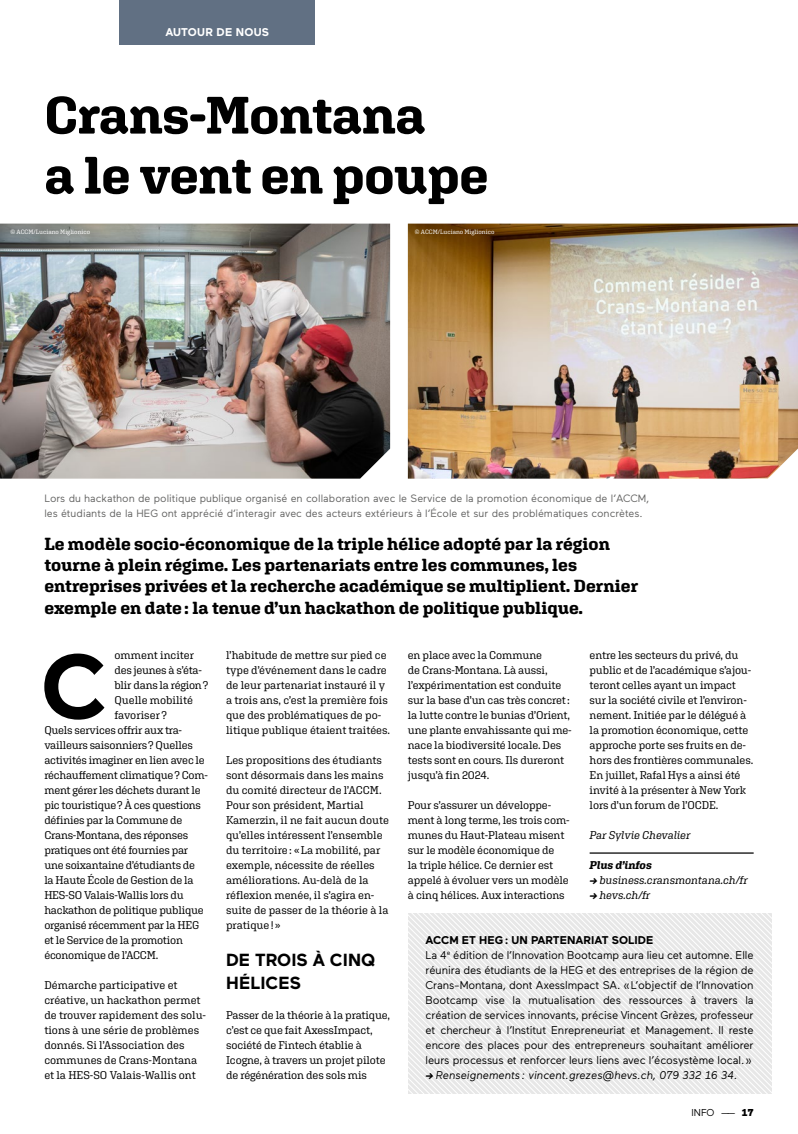
<style>
.page{position:relative;width:798px;height:1134px;background:#fff}
.page>*{position:absolute;margin:0;border:0;box-sizing:border-box;transform-origin:0 0}
.t1{font:700 91.5px "Maax";color:#000}
.t2{font:700 52.5px/60px "Aglet Slab";letter-spacing:-.01em;color:#000}
.t3{font:700 17.5px/21.2px "Aglet Slab";letter-spacing:-.005em;color:#000}
.t4{font:700 17.5px/22.5px "Maax";color:#000}
.t5{font:11.25px/15px "Aglet Slab";letter-spacing:-.015em;color:#000}
.t6{font:11.25px/15px "Maax";letter-spacing:-.01em;color:#000;text-align:justify}
.t7{font:italic 11.25px "Aglet Slab";letter-spacing:-.01em;color:#000}
.t8{font:italic 11.25px "Maax";color:#000}
.t9{font:700 11.25px "Maax";color:#000}
.t10{font:700 11.25px "Maax";letter-spacing:.02em;color:#fff}
.t11{font:italic 700 11.25px "Aglet Slab";letter-spacing:-.005em;color:#000}
.t12{font:10.62px/15px "Maax";color:#626261}
.t13{font:10px "Maax";color:#000}
.t14{font:6.25px "Aglet Slab";color:#fff}
.s1{font-family:"Maax";font-weight:700;font-size:10.12px}
.s2{font-weight:700;font-size:10.12px}
.s3{font-weight:900}
</style>
<div class="page">
<div style="left:120px;top:0;width:194px;height:44px;background:#617083"></div>
<svg style="left:408px;top:914px;width:363px;height:180px"></svg>
<hr style="left:589px;top:852px;width:164px;height:2px;background:#000">
<img style="left:407px;top:224px;width:390px;height:255px">
<img style="left:0;top:224px;width:390px;height:255px">
<p class="t10" style="left:163px;top:26px;width:105px">AUTOUR DE NOUS</p>
<p class="t10" style="left:165px;top:26px;width:105px">AUTOUR DE NOUS</p>
<p class="t2" style="left:44px;top:84px;width:445px">Crans-Montana<br>a le vent en poupe</p>
<p class="t14" style="left:11px;top:228px;width:81px">© ACCM/Luciano Miglionico</p>
<p class="t14" style="left:415px;top:228px;width:81px">© ACCM/Luciano Miglionico</p>
<p class="t12" style="left:44px;top:491px;width:606px">Lors du hackathon de politique publique organisé en collaboration avec le Service de la promotion économique de l’ACCM, les étudiants de la HEG ont apprécié d’interagir avec des acteurs extérieurs à l’École et sur des problématiques concrètes.</p>
<p class="t3" style="left:44px;top:533px;width:595px">Le modèle socio-économique de la triple hélice adopté par la région tourne à plein régime. Les partenariats entre les communes, les entreprises privées et la recherche académique se multiplient. Dernier exemple en date: la tenue d’un hackathon de politique publique.</p>
<p class="t1" style="left:41px;top:637px;width:68px">C</p>
<p class="t5" style="left:114px;top:647px;width:81px">omment inciter</p>
<p class="t5" style="left:407px;top:647px;width:165px">en place avec la Commune<br>de Crans-Montana. Là aussi, l’expérimentation est conduite sur la base d’un cas très concret: la lutte contre le bunias d’Orient, une plante envahissante qui me&shy;nace la biodiversité locale. Des tests sont en cours. Ils dureront jusqu’à fin 2024.</p>
<p class="t5" style="left:407px;top:797px;width:163px">Pour s’assurer un développe&shy;ment à long terme, les trois com&shy;munes du Haut-Plateau misent sur le modèle économique de<br>la triple hélice. Ce dernier est appelé à évoluer vers un modèle à cinq hélices. Aux interactions</p>
<p class="t5" style="left:226px;top:647px;width:165px">l’habitude de mettre sur pied ce type d’événement dans le cadre de leur partenariat instauré il y a trois ans, c’est la première fois que des problématiques de po&shy;litique publique étaient traitées.</p>
<p class="t5" style="left:226px;top:752px;width:164px">Les propositions des étudiants sont désormais dans les mains du comité directeur de l’ACCM.<br>Pour son président, Martial<br>Kamerzin, il ne fait aucun doute qu’elles intéressent l’ensemble du territoire: «La mobilité, par exemple, nécessite de réelles améliorations. Au-delà de la réflexion menée, il s’agira en&shy;suite de passer de la théorie à la pratique! »</p>
<p class="t4" style="left:226px;top:949px;width:151px">DE TROIS À CINQ<br>HÉLICES</p>
<p class="t5" style="left:226px;top:1007px;width:165px">Passer de la théorie à la pratique, c’est ce que fait AxessImpact, société de Fintech établie à<br>Icogne, à travers un projet pilote de régénération des sols mis</p>
<p class="t5" style="left:589px;top:647px;width:165px">entre les secteurs du privé, du public et de l’académique s’ajou&shy;teront celles ayant un impact sur la société civile et l’environ&shy;nement. Initiée par le délégué à la promotion économique, cette approche porte ses fruits en de&shy;hors des frontières communales.<br>En juillet, Rafal Hys a ainsi été invité à la présenter à New York lors d’un forum de l’OCDE.</p>
<p class="t7" style="left:589px;top:828px;width:102px">Par Sylvie Chevalier</p>
<p class="t11" style="left:589px;top:858px;width:64px">Plus d’infos</p>
<p class="t7" style="left:589px;top:873px;width:159px"><span class="s1">-&gt;</span> business.cransmontana.ch/fr</p>
<p class="t7" style="left:589px;top:888px;width:62px"><span class="s1">-&gt;</span> hevs.ch/fr</p>
<p class="t5" style="left:114px;top:662px;width:89px">des jeunes à s’éta-</p>
<p class="t5" style="left:114px;top:677px;width:95px">blir dans la région?</p>
<p class="t5" style="left:114px;top:692px;width:80px">Quelle mobilité</p>
<p class="t5" style="left:114px;top:707px;width:54px">favoriser ?</p>
<p class="t5" style="left:44px;top:722px;width:139px">Quels services offrir aux tra-</p>
<p class="t5" style="left:44px;top:737px;width:150px">vailleurs saisonniers? Quelles</p>
<p class="t5" style="left:44px;top:752px;width:162px">activités imaginer en lien avec le</p>
<p class="t5" style="left:44px;top:767px;width:165px">réchauffement climatique? Com-</p>
<p class="t5" style="left:44px;top:782px;width:158px">ment gérer les déchets durant le</p>
<p class="t5" style="left:44px;top:797px;width:158px">pic touristique? À ces questions</p>
<p class="t5" style="left:44px;top:812px;width:139px">définies par la Commune de</p>
<p class="t5" style="left:44px;top:827px;width:145px">Crans-Montana, des réponses</p>
<p class="t5" style="left:44px;top:842px;width:145px">pratiques ont été fournies par</p>
<p class="t5" style="left:44px;top:857px;width:152px">une soixantaine d’étudiants de</p>
<p class="t5" style="left:44px;top:872px;width:151px">la Haute École de Gestion de la</p>
<p class="t5" style="left:44px;top:887px;width:141px">HES-SO Valais-Wallis lors du</p>
<p class="t5" style="left:44px;top:902px;width:161px">hackathon de politique publique</p>
<p class="t5" style="left:44px;top:917px;width:156px">organisé récemment par la HEG</p>
<p class="t5" style="left:44px;top:932px;width:140px">et le Service de la promotion</p>
<p class="t5" style="left:44px;top:947px;width:115px">économique de l’ACCM.</p>
<p class="t5" style="left:44px;top:977px;width:163px">Démarche participative et créative, un hackathon permet de trouver rapidement des solu&shy;tions à une série de problèmes donnés. Si l’Association des communes de Crans-Montana et la HES-SO Valais-Wallis ont</p>
<p class="t9" style="left:425px;top:934px;width:229px">ACCM ET HEG: UN PARTENARIAT SOLIDE</p>
<p class="t6" style="left:425px;top:947px;width:329px">La 4<sup>e</sup> édition de l’Innovation Bootcamp aura lieu cet automne. Elle réunira des étudiants de la HEG et des entreprises de la région de Crans-Montana, dont AxessImpact SA. «L’objectif de l’Innovation Bootcamp vise la mutualisation des ressources à travers la création de services innovants, précise Vincent Grèzes, professeur et chercheur à l’Institut Enrepreneuriat et Management. Il reste encore des places pour des entrepreneurs souhaitant améliorer leurs processus et renforcer leurs liens avec l’écosystème local.»</p>
<p class="t8" style="left:425px;top:1069px;width:313px"><span class="s2">-&gt;</span> Renseignements : vincent.grezes@hevs.ch, 079 332 16 34.</p>
<p class="t13" style="left:691px;top:1107px;width:64px">INFO —— <span class="s3">17</span></p>
</div>
